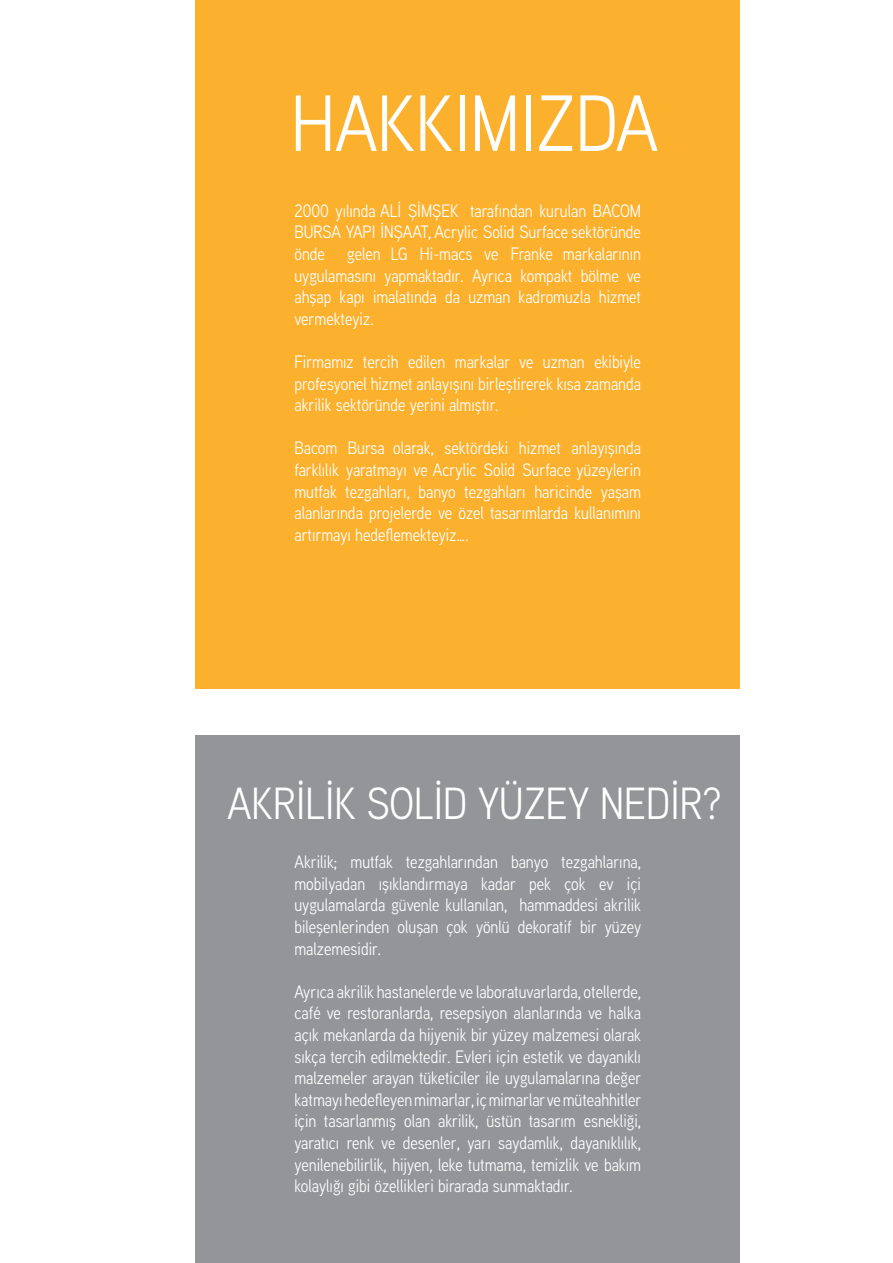
<style>
.page{position:relative;width:893px;height:1263px;background:#fff}
.page>*{position:absolute;margin:0;border:0;box-sizing:border-box;transform-origin:0 0}
.t1{font:79.5px "Aaux Next Cond";color:#fff}
.t2{font:45px "Aaux Next Cond";color:#fff}
.t3{font:18px/21.6px "Aaux Next Cond";color:#fff;text-align:justify}
</style>
<div class="page">
<div style="left:196px;top:0;width:544px;height:689px;background:#fcb12e"></div>
<div style="left:196px;top:736px;width:544px;height:527px;background:#939598"></div>
<h1 class="t1" style="left:291px;top:69px;width:369px">HAKKIMIZDA</h1>
<p class="t3" style="left:294px;top:199px;width:348px">2000 yılında ALİ ŞİMŞEK tarafından kurulan BACOM BURSA YAPI İNŞAAT, Acrylic Solid Surface sektöründe önde gelen LG Hi-macs ve Franke markalarının uygulamasını yapmaktadır. Ayrıca kompakt bölme ve ahşap kapı imalatında da uzman kadromuzla hizmet vermekteyiz.</p>
<p class="t3" style="left:294px;top:350px;width:348px">Firmamız tercih edilen markalar ve uzman ekibiyle profesyonel hizmet anlayışını birleştirerek kısa zamanda akrilik sektöründe yerini almıştır.</p>
<p class="t3" style="left:294px;top:437px;width:348px">Bacom Bursa olarak, sektördeki hizmet anlayışında farklılık yaratmayı ve Acrylic Solid Surface yüzeylerin mutfak tezgahları, banyo tezgahları haricinde yaşam alanlarında projelerde ve özel tasarımlarda kullanımını artırmayı hedeflemekteyiz….</p>
<h2 class="t2" style="left:228px;top:773px;width:495px">AKRİLİK SOLİD YÜZEY NEDİR?</h2>
<p class="t3" style="left:294px;top:850px;width:348px">Akrilik; mutfak tezgahlarından banyo tezgahlarına, mobilyadan ışıklandırmaya kadar pek çok ev içi uygulamalarda güvenle kullanılan, hammaddesi akrilik bileşenlerinden oluşan çok yönlü dekoratif bir yüzey malzemesidir.</p>
<p class="t3" style="left:294px;top:980px;width:348px">Ayrıca akrilik hastanelerde ve laboratuvarlarda, otellerde, café ve restoranlarda, resepsiyon alanlarında ve halka açık mekanlarda da hijyenik bir yüzey malzemesi olarak sıkça tercih edilmektedir. Evleri için estetik ve dayanıklı malzemeler arayan tüketiciler ile uygulamalarına değer katmayı hedefleyen mimarlar, iç mimarlar ve müteahhitler için tasarlanmış olan akrilik, üstün tasarım esnekliği, yaratıcı renk ve desenler, yarı saydamlık, dayanıklılık, yenilenebilirlik, hijyen, leke tutmama, temizlik ve bakım kolaylığı gibi özellikleri birarada sunmaktadır.</p>
</div>
